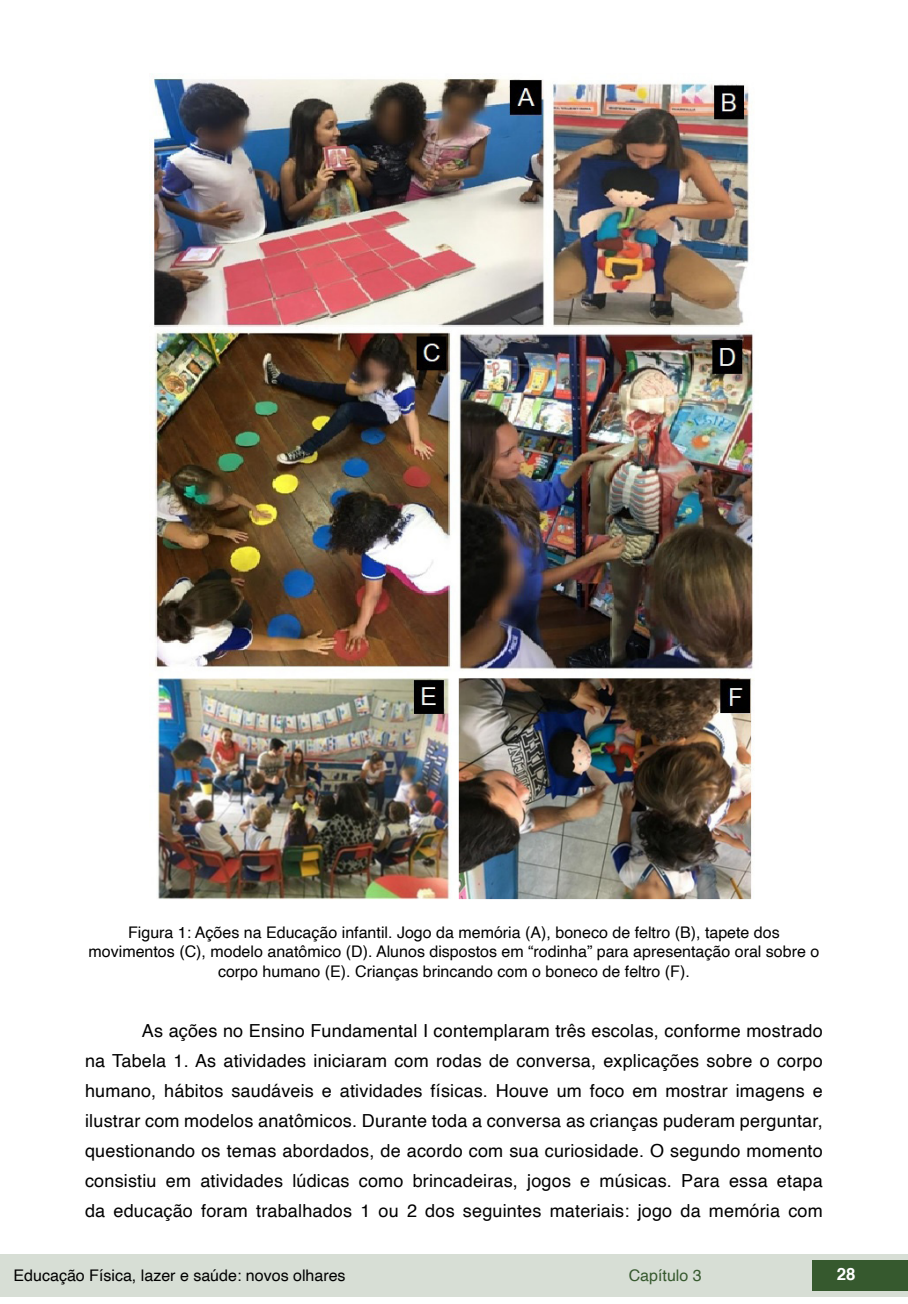
<style>
.page{position:relative;width:908px;height:1304px;background:#fff}
.page>*{position:absolute;margin:0;border:0;box-sizing:border-box;transform-origin:0 0}
.t1{font:18px/30px "Helvetica";letter-spacing:.01em;color:#000;text-align:justify}
.t2{font:700 16.8px "Helvetica";color:#fff}
.t3{font:16px/19.2px "Helvetica";color:#000;text-align:center}
.t4{font:16px "Helvetica";color:#36592e}
</style>
<div class="page">
<div style="left:0;top:1254px;width:906px;height:43px;background:#d7ded5"></div>
<div style="left:812px;top:1261px;width:95px;height:30px;background:#36592e"></div>
<img style="left:151px;top:77px;width:603px;height:823px">
<p class="t3" style="left:88px;top:924px;width:732px">Figura 1: Ações na Educação infantil. Jogo da memória (A), boneco de feltro (B), tapete dos movimentos (C), modelo anatômico (D). Alunos dispostos em “rodinha” para apresentação oral sobre o corpo humano (E). Crianças brincando com o boneco de feltro (F).</p>
<p class="t1" style="left:85px;top:1016px;width:738px;text-indent:57px">As ações no Ensino Fundamental I contemplaram três escolas, conforme mostrado na Tabela 1. As atividades iniciaram com rodas de conversa, explicações sobre o corpo humano, hábitos saudáveis e atividades físicas. Houve um foco em mostrar imagens e ilustrar com modelos anatômicos. Durante toda a conversa as crianças puderam perguntar, questionando os temas abordados, de acordo com sua curiosidade. O segundo momento consistiu em atividades lúdicas como brincadeiras, jogos e músicas. Para essa etapa da educação foram trabalhados 1 ou 2 dos seguintes materiais: jogo da memória com</p>
<p class="t3" style="left:14px;top:1266px;width:333px">Educação Física, lazer e saúde: novos olhares</p>
<p class="t4" style="left:628px;top:1263px;width:74px">Capítulo 3</p>
<p class="t2" style="left:836px;top:1261px;width:20px">28</p>
</div>
